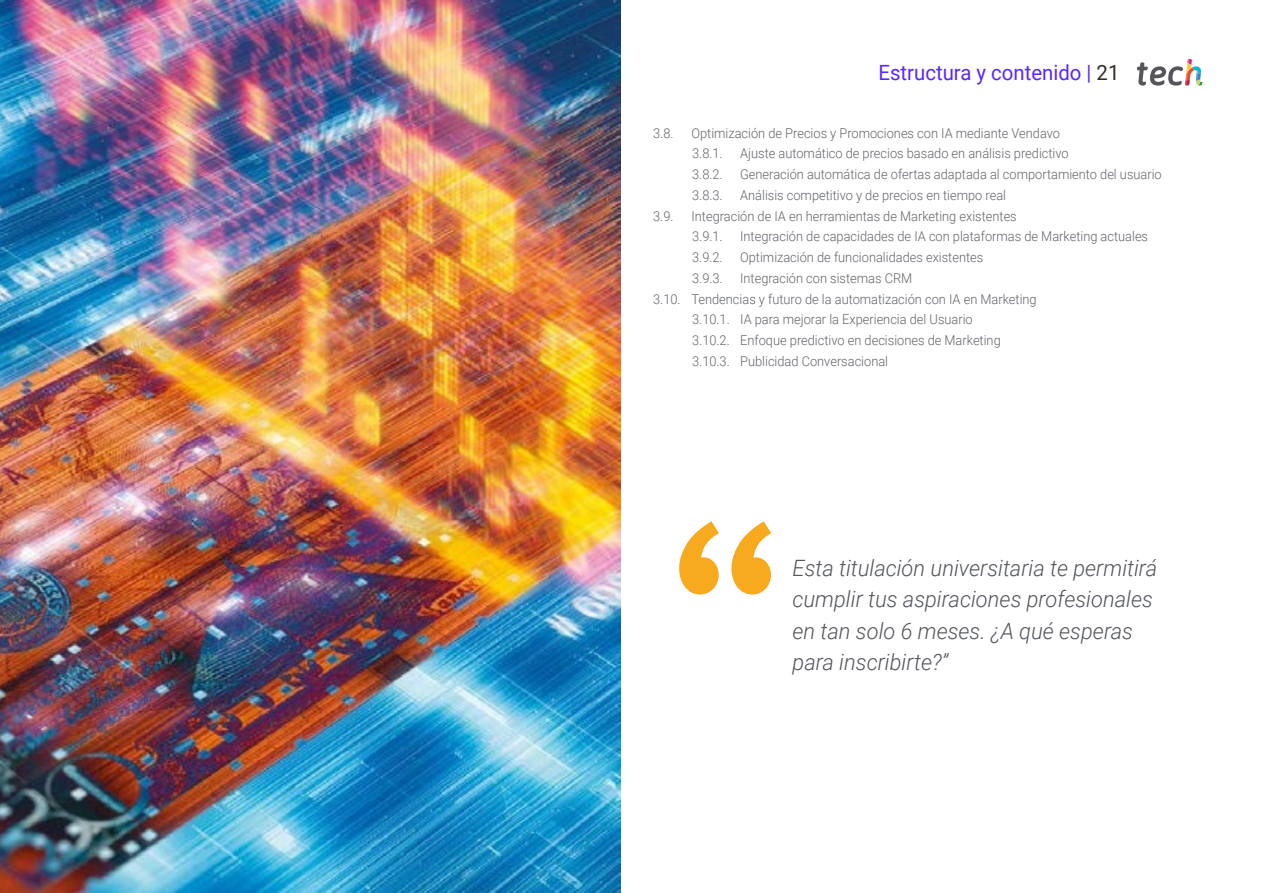
<style>
.page{position:relative;width:1263px;height:893px;background:#fff}
.page>*{position:absolute;margin:0;border:0;box-sizing:border-box;transform-origin:0 0}
.t1{font:italic 300 22.5px/31.5px "Roboto";color:#52555b}
.t2{font:21px "Roboto";color:#5927ff}
.t3{font:300 13.5px/20.7px "Roboto";color:#61646a;scale:.95 1}
.s1{color:#312e20}
</style>
<div class="page">
<img style="left:0;top:0;width:621px;height:893px">
<svg style="left:679px;top:521px;width:92px;height:74px"></svg>
<svg style="left:1137px;top:59px;width:65px;height:27px"></svg>
<h2 class="t2" style="left:878px;top:57px;width:242px">Estructura y contenido | <span class="s1">21</span></h2>
<p class="t3" style="left:653px;top:122px;width:23px">3.8.</p>
<p class="t3" style="left:691px;top:122px;width:390px">Optimización de Precios y Promociones con IA mediante Vendavo<br>3.8.1.</p>
<p class="t3" style="left:740px;top:143px;width:347px">Ajuste automático de precios basado en análisis predictivo</p>
<p class="t3" style="left:692px;top:163px;width:34px">3.8.2.</p>
<p class="t3" style="left:740px;top:163px;width:445px">Generación automática de ofertas adaptada al comportamiento del usuario</p>
<p class="t3" style="left:692px;top:184px;width:34px">3.8.3.</p>
<p class="t3" style="left:740px;top:184px;width:281px">Análisis competitivo y de precios en tiempo real</p>
<p class="t3" style="left:653px;top:205px;width:23px">3.9.</p>
<p class="t3" style="left:691px;top:205px;width:344px">Integración de IA en herramientas de Marketing existentes<br>3.9.1.</p>
<p class="t3" style="left:740px;top:226px;width:431px">Integración de capacidades de IA con plataformas de Marketing actuales</p>
<p class="t3" style="left:692px;top:246px;width:34px">3.9.2.</p>
<p class="t3" style="left:740px;top:246px;width:257px">Optimización de funcionalidades existentes</p>
<p class="t3" style="left:692px;top:267px;width:34px">3.9.3.</p>
<p class="t3" style="left:740px;top:267px;width:183px">Integración con sistemas CRM</p>
<p class="t3" style="left:653px;top:288px;width:405px">3.10. Tendencias y futuro de la automatización con IA en Marketing</p>
<p class="t3" style="left:692px;top:309px;width:297px">3.10.1. IA para mejorar la Experiencia del Usuario</p>
<p class="t3" style="left:692px;top:329px;width:326px">3.10.2. Enfoque predictivo en decisiones de Marketing</p>
<p class="t3" style="left:692px;top:350px;width:208px">3.10.3. Publicidad Conversacional</p>
<h1 class="t1" style="left:792px;top:551px;width:366px">Esta titulación universitaria te permitirá cumplir tus aspiraciones profesionales en tan solo 6 meses. ¿A qué esperas para inscribirte?”</h1>
</div>
